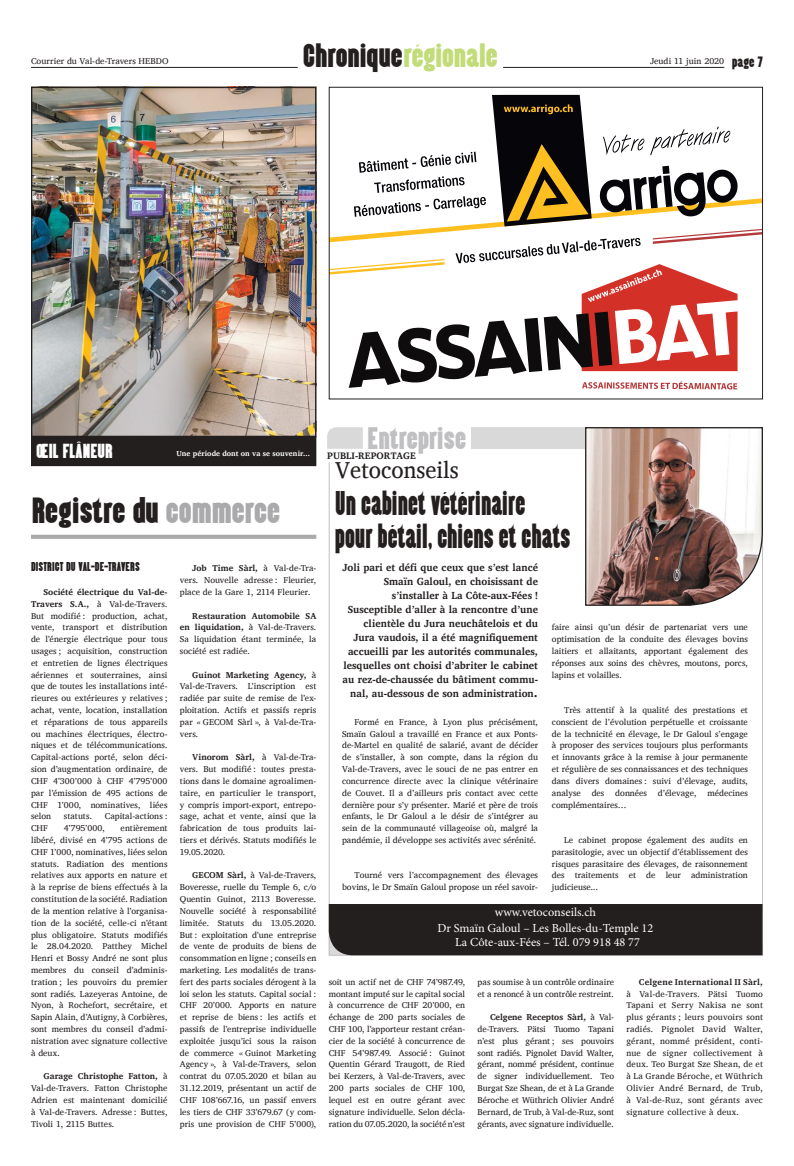
<style>
.page{position:relative;width:794px;height:1166px;background:#fff}
.page>*{position:absolute;margin:0;border:0;box-sizing:border-box;transform-origin:0 0}
.t1{font:29.75px "Almonte";color:#241f1f}
.t2{font:28px/32.4px "Almonte";color:#241f1f;scale:.81 1}
.t3{font:27.12px "Almonte";letter-spacing:-.01em;color:#241f1f}
.t4{font:25.38px "Almonte";color:#c0bfc1}
.t5{font:23.62px "Charis SIL";color:#241f1f;scale:.95 1}
.t6{font:16.62px "Almonte";color:#fff}
.t7{font:12.25px/15.6px "Minion Pro";color:#fff;text-align:center}
.t8{font:700 10.5px/14px "Charis SIL";color:#241f1f;text-align:right;scale:.96 1}
.t9{font:10.5px "Almonte";color:#241f1f}
.t10{font:700 9.62px "Charis SIL";color:#241f1f}
.t11{font:8.75px/11.8px "Charis SIL";color:#241f1f;text-align:justify}
.t12{font:700 8.75px "Charis SIL";letter-spacing:.025em;color:#241f1f}
.t13{font:700 7.44px "Charis SIL";color:#fff}
.s1{color:#c1dc78}
.s2{font-family:"Almonte";font-size:12.25px}
.s3{color:#aaaaac}
.s4{font-weight:700}
.s5{font-size:13.12px}
</style>
<div class="page">
<img style="left:33px;top:89px;width:281px;height:346px">
<div style="left:31px;top:87px;width:285px;height:350px;border:1px solid #241f1f"></div>
<div style="left:32px;top:437px;width:284px;height:28px;background:#241f1f"></div>
<div style="left:31px;top:436px;width:285px;height:30px;border:1px solid #241f1f"></div>
<hr style="left:503px;top:67px;width:221px;height:1px;background:#241f1f">
<hr style="left:31px;top:67px;width:267px;height:1px;background:#241f1f">
<svg style="left:331px;top:95px;width:430px;height:294px"></svg>
<div style="left:329px;top:87px;width:434px;height:312px;border:1px solid #241f1f"></div>
<div style="left:468px;top:427px;width:294px;height:22px;background:#dad9da"></div>
<div style="left:362px;top:427px;width:109px;height:28px;background:#fff"></div>
<svg style="left:327px;top:427px;width:36px;height:22px"></svg>
<img style="left:585px;top:427px;width:178px;height:179px">
<div style="left:328px;top:903px;width:435px;height:53px;background:#241f1f"></div>
<hr style="left:31px;top:535px;width:285px;height:4px;background:#aaaaac">
<h3 class="t3" style="left:303px;top:39px;width:196px">Chronique<span class="s1">régionale</span></h3>
<p class="t11" style="left:31px;top:55px;width:139px">Courrier du Val-de-Travers HEBDO</p>
<p class="t11" style="left:650px;top:55px;width:115px">Jeudi 11 juin 2020 <span class="s2">page 7</span></p>
<h3 class="t6" style="left:36px;top:441px;width:78px">OEIL FLÂNEUR</h3>
<p class="t13" style="left:177px;top:449px;width:135px">Une période dont on va se souvenir...</p>
<h1 class="t1" style="left:32px;top:493px;width:250px">Registre du <span class="s3">commerce</span></h1>
<p class="t9" style="left:31px;top:561px;width:110px">DISTRICT DU VAL-DE-TRAVERS</p>
<p class="t11" style="left:31px;top:586px;width:138px;text-indent:12px"><span class="s4">Société électrique du Val-de-Travers S.A.,</span> à Val-de-Travers.<br>But modifié : production, achat, vente, transport et distribution de l’énergie électrique pour tous usages ; acquisition, construction et entretien de lignes électriques aériennes et souterraines, ainsi que de toutes les installations inté&shy;rieures ou extérieures y relatives ; achat, vente, location, installation et réparations de tous appareils ou machines électriques, électro&shy;niques et de télécommunications.<br>Capital-actions porté, selon déci&shy;sion d’augmentation ordinaire, de CHF 4’300’000 à CHF 4’795’000 par l’émission de 495 actions de CHF 1’000, nominatives, liées selon</p>
<p class="t11" style="left:64px;top:810px;width:30px">statuts.</p>
<p class="t11" style="left:105px;top:810px;width:64px">Capital-actions :</p>
<p class="t11" style="left:31px;top:822px;width:138px;text-indent:90px">entièrement libéré, divisé en 4’795 actions de CHF 1’000, nominatives, liées selon statuts. Radiation des mentions relatives aux apports en nature et à la reprise de biens effectués à la constitution de la société. Radiation de la mention relative à l’organisa&shy;tion de la société, celle-ci n’étant plus obligatoire. Statuts modifiés le 28.04.2020. Patthey Michel Henri et Bossy André ne sont plus membres du conseil d’adminis&shy;tration ; les pouvoirs du premier sont radiés. Lazeyeras Antoine, de Nyon, à Rochefort, secrétaire, et Sapin Alain, d’Autigny, à Corbières, sont membres du conseil d’admi&shy;nistration avec signature collective à deux.</p>
<p class="t11" style="left:31px;top:1070px;width:138px;text-indent:12px"><span class="s4">Garage Christophe Fatton,</span> à Val-de-Travers. Fatton Christophe Adrien est maintenant domicilié à Val-de-Travers. Adresse : Buttes, Tivoli 1, 2115 Buttes.</p>
<p class="t11" style="left:31px;top:822px;width:18px">CHF</p>
<p class="t11" style="left:64px;top:822px;width:43px">4’795’000,</p>
<p class="t11" style="left:180px;top:562px;width:138px;text-indent:12px"><span class="s4">Job Time Sàrl,</span> à Val-de-Tra&shy;vers. Nouvelle adresse : Fleurier, place de la Gare 1, 2114 Fleurier.</p>
<p class="t11" style="left:180px;top:609px;width:138px;text-indent:12px"><span class="s4">Restauration Automobile SA en liquidation,</span> à Val-de-Travers.<br>Sa liquidation étant terminée, la société est radiée.</p>
<p class="t11" style="left:180px;top:669px;width:138px;text-indent:12px"><span class="s4">Guinot Marketing Agency,</span> à Val-de-Travers. L’inscription est radiée par suite de remise de l’ex&shy;ploitation. Actifs et passifs repris par « GECOM Sàrl », à Val-de-Tra&shy;vers.</p>
<p class="t11" style="left:180px;top:751px;width:138px;text-indent:12px"><span class="s4">Vinorom Sàrl,</span> à Val-de-Tra&shy;vers. But modifié : toutes presta&shy;tions dans le domaine agroalimen&shy;taire, en particulier le transport, y compris import-export, entrepo&shy;sage, achat et vente, ainsi que la fabrication de tous produits lai&shy;tiers et dérivés. Statuts modifiés le 19.05.2020.</p>
<p class="t11" style="left:180px;top:869px;width:138px;text-indent:12px"><span class="s4">GECOM Sàrl,</span> à Val-de-Travers, Boveresse, ruelle du Temple 6, c/o Quentin Guinot, 2113 Boveresse.<br>Nouvelle société à responsabilité limitée. Statuts du 13.05.2020.<br>But : exploitation d’une entreprise de vente de produits de biens de consommation en ligne ; conseils en marketing. Les modalités de trans&shy;fert des parts sociales dérogent à la loi selon les statuts. Capital social :<br>CHF 20’000. Apports en nature et reprise de biens : les actifs et passifs de l’entreprise individuelle exploitée jusqu’ici sous la raison de commerce « Guinot Marketing Agency », à Val-de-Travers, selon contrat du 07.05.2020 et bilan au 31.12.2019, présentant un actif de CHF 108’667.16, un passif envers les tiers de CHF 33’679.67 (y com&shy;pris une provision de CHF 5’000),</p>
<h3 class="t4" style="left:367px;top:423px;width:100px">Entreprise</h3>
<p class="t10" style="left:327px;top:450px;width:90px">PUBLI-REPORTAGE</p>
<h3 class="t5" style="left:335px;top:456px;width:132px">Vetoconseils</h3>
<h2 class="t2" style="left:335px;top:487px;width:292px">Un cabinet vétérinaire<br>pour bétail, chiens et chats</h2>
<p class="t8" style="left:342px;top:560px;width:205px">Joli pari et défi que ceux que s’est lancé Smaïn Galoul, en choisissant de s’installer à La Côte-aux-Fées !<br>Susceptible d’aller à la rencontre d’une clientèle du Jura neuchâtelois et du Jura vaudois, il a été magnifiquement accueilli par les autorités communales, lesquelles ont choisi d’abriter le cabinet au rez-de-chaussée du bâtiment commu&shy;nal, au-dessous de son administration<span class="s5">.</span></p>
<p class="t11" style="left:342px;top:716px;width:197px;text-indent:12px">Formé en France, à Lyon plus précisément, Smaïn Galoul a travaillé en France et aux Ponts&shy;de-Martel en qualité de salarié, avant de décider de s’installer, à son compte, dans la région du Val-de-Travers, avec le souci de ne pas entrer en concurrence directe avec la clinique vétérinaire de Couvet. Il a d’ailleurs pris contact avec cette dernière pour s’y présenter. Marié et père de trois enfants, le Dr Galoul a le désir de s’intégrer au sein de la communauté villageoise où, malgré la pandémie, il développe ses activités avec sérénité.</p>
<p class="t11" style="left:342px;top:869px;width:197px;text-align:right">Tourné vers l’accompagnement des élevages bovins, le Dr Smaïn Galoul propose un réel savoir-</p>
<p class="t11" style="left:552px;top:621px;width:197px">faire ainsi qu’un désir de partenariat vers une optimisation de la conduite des élevages bovins laitiers et allaitants, apportant également des réponses aux soins des chèvres, moutons, porcs, lapins et volailles.</p>
<p class="t11" style="left:552px;top:704px;width:197px;text-indent:12px">Très attentif à la qualité des prestations et conscient de l’évolution perpétuelle et croissante de la technicité en élevage, le Dr Galoul s’engage à proposer des services toujours plus performants et innovants grâce à la remise à jour permanente et régulière de ses connaissances et des techniques dans divers domaines : suivi d’élevage, audits, analyse des données d’élevage, médecines complémentaires…</p>
<p class="t11" style="left:552px;top:834px;width:197px;text-indent:12px">Le cabinet propose également des audits en parasitologie, avec un objectif d’établissement des risques parasitaire des élevages, de raisonnement des traitements et de leur administration judicieuse...</p>
<h3 class="t7" style="left:437px;top:905px;width:217px">www.vetoconseils.ch<br>Dr Smaïn Galoul – Les Bolles-du-Temple 12</h3>
<h3 class="t7" style="left:455px;top:934px;width:186px">La Côte-aux-Fées – Tél. 079 918 48 77</h3>
<p class="t11" style="left:329px;top:976px;width:138px">soit un actif net de CHF 74’987.49, montant imputé sur le capital social à concurrence de CHF 20’000, en échange de 200 parts sociales de CHF 100, l’apporteur restant créan&shy;cier de la société à concurrence de CHF 54’987.49. Associé : Guinot Quentin Gérard Traugott, de Ried bei Kerzers, à Val-de-Travers, avec 200 parts sociales de CHF 100, lequel est en outre gérant avec signature individuelle. Selon décla&shy;ration du 07.05.2020, la société n’est</p>
<p class="t11" style="left:477px;top:976px;width:138px">pas soumise à un contrôle ordinaire et a renoncé à un contrôle restreint.</p>
<p class="t11" style="left:477px;top:1011px;width:138px;text-indent:12px"><span class="s4">Celgene Receptos Sàrl,</span> à Val&shy;de-Travers. Pätsi Tuomo Tapani n’est plus gérant ; ses pouvoirs sont radiés. Pignolet David Walter, gérant, nommé président, continue de signer individuellement. Teo Burgat Sze Shean, de et à La Grande Béroche et Wüthrich Olivier André Bernard, de Trub, à Val-de-Ruz, sont gérants, avec signature individuelle.</p>
<p class="t12" style="left:639px;top:976px;width:126px">Celgene International II Sàrl,</p>
<p class="t11" style="left:626px;top:987px;width:138px">à Val-de-Travers. Pätsi Tuomo Tapani et Serry Nakisa ne sont plus gérants ; leurs pouvoirs sont radiés. Pignolet David Walter, gérant, nommé président, conti&shy;nue de signer collectivement à deux. Teo Burgat Sze Shean, de et à La Grande Béroche, et Wüthrich Olivier André Bernard, de Trub, à Val-de-Ruz, sont gérants avec signature collective à deux.</p>
</div>
